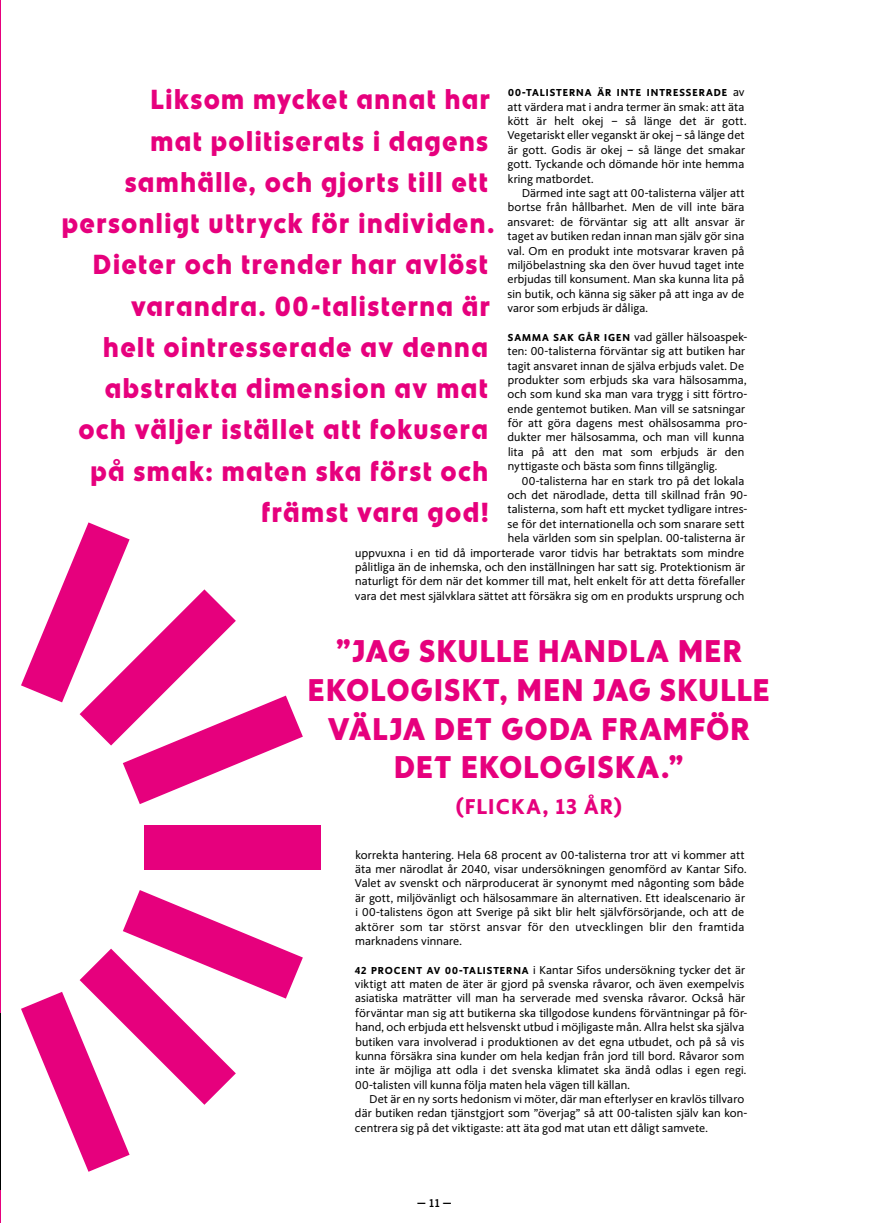
<style>
.page{position:relative;width:869px;height:1223px;background:#fff}
.page>*{position:absolute;margin:0;border:0;box-sizing:border-box;transform-origin:0 0}
.t1{font:900 31.25px/38.8px "ICA Rubrik";letter-spacing:.05em;color:#e6007d;text-align:center}
.t2{font:900 27.5px/41.2px "ICA Rubrik";letter-spacing:.075em;color:#e6007d;text-align:right}
.t3{font:900 21.25px "ICA Text";letter-spacing:.055em;color:#e6007d}
.t4{font:11.25px/14.4px "ICA Text";letter-spacing:.015em;color:#000}
.t5{font:700 11.25px "ICA Text";color:#000}
.t6{font:900 10px "ICA Text";letter-spacing:.095em;color:#000}
.s1{font-weight:400;font-size:11.25px}
.s2{font-weight:900;font-size:10px}
</style>
<div class="page">
<hr style="left:0;top:0;width:1px;height:1222px;background:#e6007d">
<hr style="left:0;top:1012px;width:1px;height:177px;background:#000">
<div style="left:144px;top:825px;width:176px;height:44px;background:#e6007d"></div>
<svg style="left:21px;top:522px;width:282px;height:282px"></svg>
<svg style="left:21px;top:890px;width:282px;height:281px"></svg>
<p class="t6" style="left:508px;top:87px;width:238px">00-TALISTERNA ÄR INTE INTRESSERADE <span class="s1">av</span></p>
<p class="t4" style="left:507px;top:100px;width:240px">att värdera mat i andra termer än smak: att äta kött är helt okej – så länge det är gott.<br>Vegetariskt eller veganskt är okej – så länge det är gott. Godis är okej – så länge det smakar gott. Tyckande och dömande hör inte hemma kring matbordet.</p>
<p class="t4" style="left:507px;top:186px;width:239px;text-align:justify;text-indent:15px">Därmed inte sagt att 00-talisterna väljer att bortse från hållbarhet. Men de vill inte bära ansvaret: de förväntar sig att allt ansvar är taget av butiken redan innan man själv gör sina val. Om en produkt inte motsvarar kraven på miljöbelastning ska den över huvud taget inte erbjudas till konsument. Man ska kunna lita på sin butik, och känna sig säker på att inga av de varor som erbjuds är dåliga.</p>
<p class="t4" style="left:507px;top:330px;width:241px"><span class="s2">SAMMA SAK GÅR IGEN</span> vad gäller hälsoaspek&shy;ten: 00-talisterna förväntar sig att butiken har tagit ansvaret innan de själva erbjuds valet. De produkter som erbjuds ska vara hälsosamma, och som kund ska man vara trygg i sitt förtro&shy;ende gentemot butiken. Man vill se satsningar för att göra dagens mest ohälsosamma pro&shy;dukter mer hälsosamma, och man vill kunna lita på att den mat som erbjuds är den nyttigaste och bästa som finns tillgänglig.</p>
<p class="t4" style="left:355px;top:473px;width:394px;text-align:right">00-talisterna har en stark tro på det lokala<br>och det närodlade, detta till skillnad från 90-<br>talisterna, som haft ett mycket tydligare intres-<br>se för det internationella och som snarare sett<br>hela världen som sin spelplan. 00-talisterna är<br>uppvuxna i en tid då importerade varor tidvis har betraktats som mindre pålitliga än de inhemska, och den inställningen har satt sig. Protektionism är naturligt för dem när det kommer till mat, helt enkelt för att detta förefaller vara det mest självklara sättet att försäkra sig om en produkts ursprung och</p>
<p class="t2" style="left:62px;top:79px;width:433px">Liksom mycket annat har<br>mat politiserats i dagens samhälle, och gjorts till ett personligt uttryck för individen.<br>Dieter och trender har avlöst varandra. 00-talisterna är<br>helt ointresserade av denna abstrakta dimension av mat och väljer istället att fokusera på smak: maten ska först och främst vara god!</p>
<h1 class="t1" style="left:308px;top:632px;width:462px">”JAG SKULLE HANDLA MER<br>EKOLOGISKT, MEN JAG SKULLE<br>VÄLJA DET GODA FRAMFÖR<br>DET EKOLOGISKA.”</h1>
<h3 class="t3" style="left:455px;top:793px;width:167px">(FLICKA, 13 ÅR)</h3>
<p class="t4" style="left:354px;top:847px;width:393px">korrekta hantering. Hela 68 procent av 00-talisterna tror att vi kommer att äta mer närodlat år 2040, visar undersökningen genomförd av Kantar Sifo.<br>Valet av svenskt och närproducerat är synonymt med någonting som både är gott, miljövänligt och hälsosammare än alternativen. Ett idealscenario är i 00-talistens ögon att Sverige på sikt blir helt självförsörjande, och att de aktörer som tar störst ansvar för den utvecklingen blir den framtida marknadens vinnare.</p>
<p class="t4" style="left:354px;top:962px;width:394px"><span class="s2">42 PROCENT AV 00-TALISTERNA</span> i Kantar Sifos undersökning tycker det är viktigt att maten de äter är gjord på svenska råvaror, och även exempelvis asiatiska maträtter vill man ha serverade med svenska råvaror. Också här förväntar man sig att butikerna ska tillgodose kundens förväntningar på för&shy;hand, och erbjuda ett helsvenskt utbud i möjligaste mån. Allra helst ska själva butiken vara involverad i produktionen av det egna utbudet, och på så vis kunna försäkra sina kunder om hela kedjan från jord till bord. Råvaror som inte är möjliga att odla i det svenska klimatet ska ändå odlas i egen regi.<br>00-talisten vill kunna följa maten hela vägen till källan.</p>
<p class="t4" style="left:355px;top:1092px;width:394px;text-indent:15px">Det är en ny sorts hedonism vi möter, där man efterlyser en kravlös tillvaro där butiken redan tjänstgjort som ”överjag” så att 00-talisten själv kan kon&shy;centrera sig på det viktigaste: att äta god mat utan ett dåligt samvete.</p>
<p class="t5" style="left:417px;top:1196px;width:36px">—11—</p>
</div>
